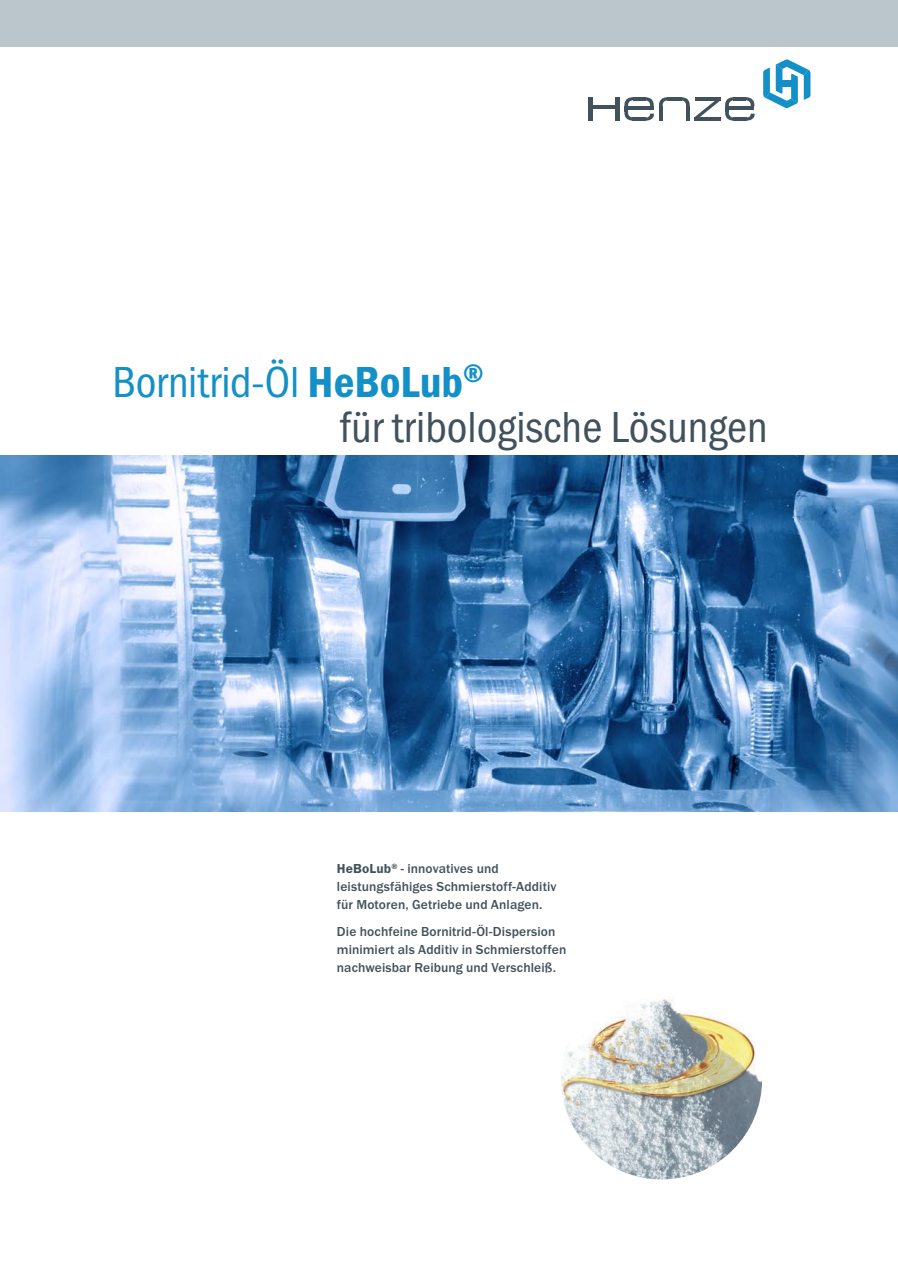
<style>
.page{position:relative;width:898px;height:1272px;background:#fff}
.page>*{position:absolute;margin:0;border:0;box-sizing:border-box;transform-origin:0 0}
.t1{font:45px "Franklin Gothic URW Con Boo";color:#41525c}
.t2{font:45px "Franklin Gothic URW Con Boo";letter-spacing:-.005em;color:#1490c8}
.Headline_Fließtext{font:500 13.5px/18px "Franklin Gothic URW";letter-spacing:.005em;color:#41525c}
.s1{font-family:"Franklin Gothic URW Con Dem"}
.s2{font-family:"Franklin Gothic URW Dem";font-weight:400}
</style>
<div class="page">
<img style="left:561px;top:978px;width:200px;height:201px;border-radius:100px">
<img style="left:0;top:455px;width:897px;height:356px">
<svg style="left:763px;top:59px;width:47px;height:49px"></svg>
<div style="left:781px;top:80px;width:11px;height:7px;background:#1490c8"></div>
<hr style="left:588px;top:98px;width:4px;height:23px;background:#41525c">
<hr style="left:615px;top:98px;width:4px;height:23px;background:#41525c">
<hr style="left:591px;top:105px;width:25px;height:4px;background:#41525c">
<hr style="left:667px;top:97px;width:14px;height:3px;background:#41525c">
<svg style="left:624px;top:97px;width:43px;height:24px"></svg>
<svg style="left:680px;top:97px;width:74px;height:24px"></svg>
<div style="left:0;top:0;width:897px;height:46px;background:#bac5cc"></div>
<p class="t2" style="left:112px;top:354px;width:372px">Bornitrid-Öl <span class="s1">HeBoLub</span><sup>®</sup></p>
<p class="t1" style="left:340px;top:399px;width:429px">für tribologische Lösungen</p>
<p class="Headline_Fließtext" style="left:337px;top:859px;width:221px"><span class="s2">HeBoLub</span><sup>®</sup> - innovatives und leistungsfähiges Schmierstoff-Additiv für Motoren, Getriebe und Anlagen.</p>
<p class="Headline_Fließtext" style="left:337px;top:922px;width:231px">Die hochfeine Bornitrid-Öl-Dispersion minimiert als Additiv in Schmierstoffen nachweisbar Reibung und Verschleiß.</p>
</div>
